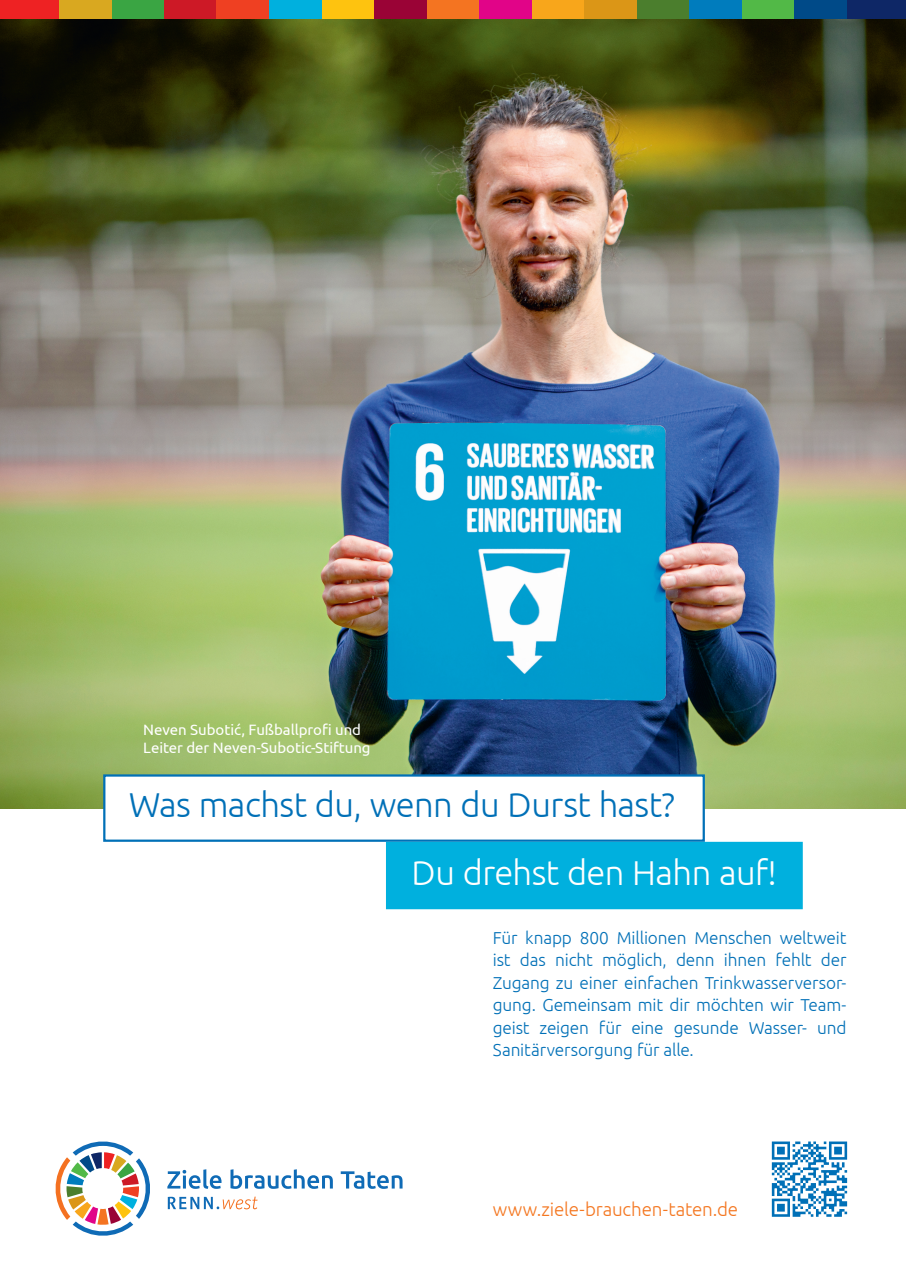
<style>
.page{position:relative;width:906px;height:1276px;background:#fff}
.page>*{position:absolute;margin:0;border:0;box-sizing:border-box;transform-origin:0 0}
.t1{font:300 34.5px "Ubuntu";letter-spacing:-.02em;color:#0070b7}
.t2{font:300 34.5px "Ubuntu";letter-spacing:-.02em;color:#fff}
.t3{font:300 18.75px "Ubuntu";letter-spacing:-.01em;color:#f47721}
.t4{font:300 17.25px/22.5px "Ubuntu";letter-spacing:-.01em;color:#0070b7;text-align:justify}
.t5{font:15px/18px "Ubuntu";letter-spacing:-.005em;color:#fff}
</style>
<div class="page">
<img style="left:0;top:18px;width:906px;height:790px">
<svg style="left:168px;top:1196px;width:89px;height:13px"></svg>
<svg style="left:55px;top:1141px;width:95px;height:95px"></svg>
<svg style="left:167px;top:1169px;width:54px;height:19px"></svg>
<svg style="left:230px;top:1169px;width:103px;height:19px"></svg>
<svg style="left:341px;top:1171px;width:61px;height:17px"></svg>
<div style="left:104px;top:775px;width:599px;height:65px;background:#fff"></div>
<div style="left:103px;top:774px;width:602px;height:68px;border:2px solid #0070b7"></div>
<div style="left:387px;top:843px;width:414px;height:65px;background:#00b0de"></div>
<div style="left:386px;top:842px;width:417px;height:67px;border:2px solid #00b0de"></div>
<img style="left:771px;top:1141px;width:77px;height:76px">
<div style="left:0;top:0;width:17px;height:18px;background:#ee2223"></div>
<div style="left:874px;top:0;width:32px;height:18px;background:#0e2766"></div>
<div style="left:111px;top:0;width:53px;height:18px;background:#3aa543"></div>
<div style="left:427px;top:0;width:52px;height:18px;background:#f47421"></div>
<div style="left:532px;top:0;width:52px;height:18px;background:#f8a61b"></div>
<div style="left:59px;top:0;width:52px;height:18px;background:#d9a820"></div>
<div style="left:164px;top:0;width:52px;height:18px;background:#cd1926"></div>
<div style="left:637px;top:0;width:52px;height:18px;background:#4b7e2d"></div>
<div style="left:322px;top:0;width:52px;height:18px;background:#fec30f"></div>
<div style="left:6px;top:0;width:53px;height:18px;background:#ee2223"></div>
<div style="left:216px;top:0;width:53px;height:18px;background:#ef4022"></div>
<div style="left:847px;top:0;width:52px;height:18px;background:#0e2766"></div>
<div style="left:269px;top:0;width:53px;height:18px;background:#00b0de"></div>
<div style="left:374px;top:0;width:53px;height:18px;background:#9a0336"></div>
<div style="left:584px;top:0;width:53px;height:18px;background:#db9617"></div>
<div style="left:689px;top:0;width:53px;height:18px;background:#007cbd"></div>
<div style="left:479px;top:0;width:53px;height:18px;background:#e10488"></div>
<div style="left:742px;top:0;width:52px;height:18px;background:#52b947"></div>
<div style="left:794px;top:0;width:53px;height:18px;background:#004a88"></div>
<p class="t5" style="left:143px;top:720px;width:229px">Neven Subotić, Fußballprofi und<br>Leiter der Neven-Subotic-Stiftung</p>
<h1 class="t1" style="left:129px;top:784px;width:547px">Was machst du, wenn du Durst hast?</h1>
<h1 class="t2" style="left:411px;top:851px;width:367px">Du drehst den Hahn auf!</h1>
<p class="t4" style="left:493px;top:926px;width:355px">Für knapp 800 Millionen Menschen weltweit ist das nicht möglich, denn ihnen fehlt der Zugang zu einer einfachen Trinkwasserversor&shy;gung. Gemeinsam mit dir möchten wir Team&shy;geist zeigen für eine gesunde Wasser- und Sanitärversorgung für alle.</p>
<p class="t3" style="left:493px;top:1198px;width:247px">www.ziele-brauchen-taten.de</p>
</div>
